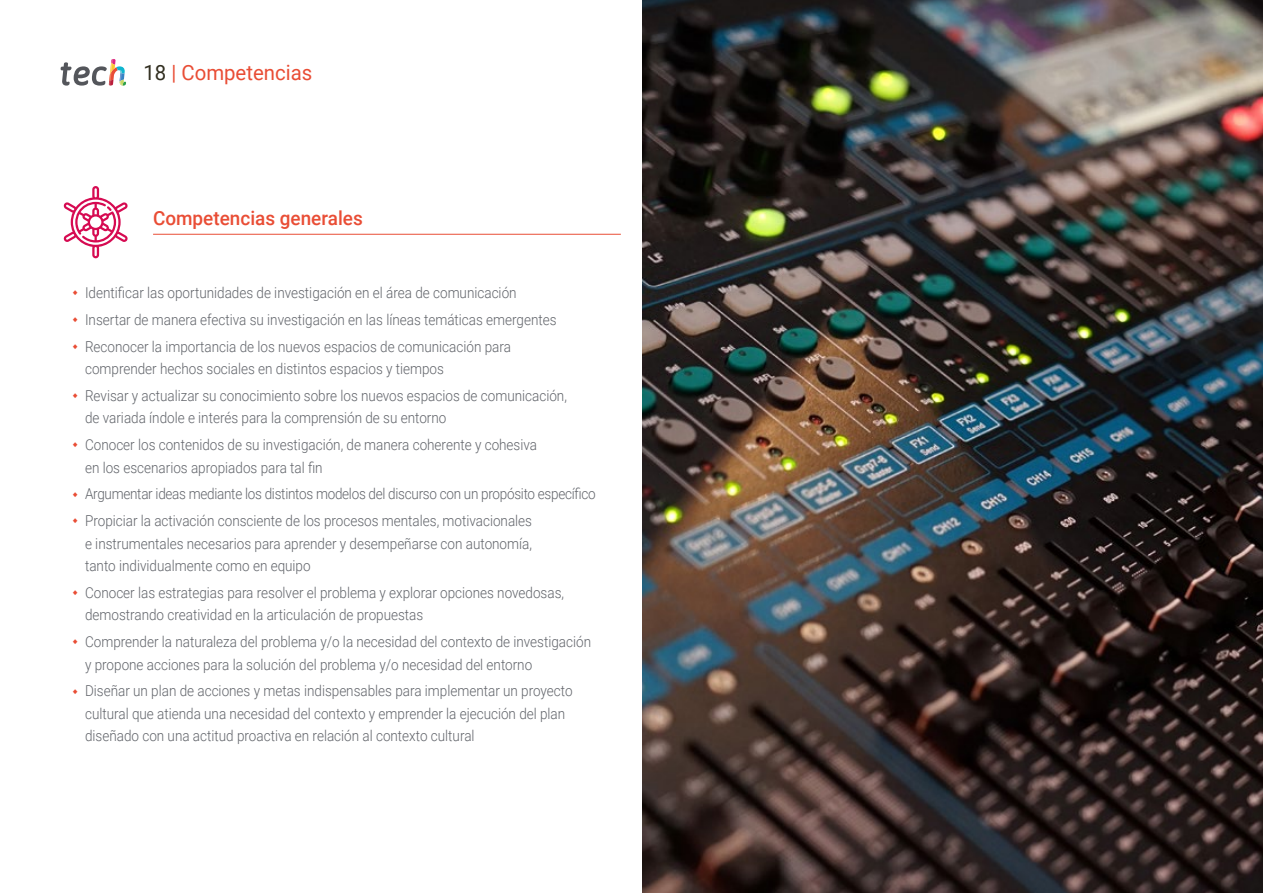
<style>
.page{position:relative;width:1263px;height:893px;background:#fff}
.page>*{position:absolute;margin:0;border:0;box-sizing:border-box;transform-origin:0 0}
.t1{font:21px "Roboto";color:#e94d35}
.t2{font:500 19.5px "Roboto";color:#e94d35}
.t3{font:300 15px/26.7px "Roboto";color:#61646a;scale:.9 1}
.s1{color:#312e20}
</style>
<div class="page">
<hr style="left:153px;top:234px;width:468px;height:1px;background:#e94d35">
<svg style="left:63px;top:186px;width:65px;height:72px"></svg>
<svg style="left:61px;top:59px;width:65px;height:27px"></svg>
<img style="left:642px;top:0;width:621px;height:893px">
<h1 class="t1" style="left:144px;top:57px;width:170px"><span class="s1">18</span> | Competencias</h1>
<h2 class="t2" style="left:153px;top:205px;width:211px">Competencias generales</h2>
<p class="t3" style="left:85px;top:279px;width:525px">Identificar las oportunidades de investigación en el área de comunicación<br>Insertar de manera efectiva su investigación en las líneas temáticas emergentes<br>Reconocer la importancia de los nuevos espacios de comunicación para</p>
<p class="t3" style="left:85px;top:355px;width:537px">comprender hechos sociales en distintos espacios y tiempos<br>Revisar y actualizar su conocimiento sobre los nuevos espacios de comunicación,</p>
<p class="t3" style="left:85px;top:404px;width:504px">de variada índole e interés para la comprensión de su entorno<br>Conocer los contenidos de su investigación, de manera coherente y cohesiva</p>
<p class="t3" style="left:85px;top:453px;width:569px">en los escenarios apropiados para tal fin<br>Argumentar ideas mediante los distintos modelos del discurso con un propósito específico<br>Propiciar la activación consciente de los procesos mentales, motivacionales</p>
<p class="t3" style="left:85px;top:532px;width:498px;line-height:22.5px">e instrumentales necesarios para aprender y desempeñarse con autonomía, tanto individualmente como en equipo</p>
<p class="t3" style="left:85px;top:581px;width:534px;line-height:22.5px">Conocer las estrategias para resolver el problema y explorar opciones novedosas, demostrando creatividad en la articulación de propuestas</p>
<p class="t3" style="left:85px;top:630px;width:564px;line-height:22.5px">Comprender la naturaleza del problema y/o la necesidad del contexto de investigación y propone acciones para la solución del problema y/o necesidad del entorno</p>
<p class="t3" style="left:85px;top:679px;width:543px;line-height:22.5px">Diseñar un plan de acciones y metas indispensables para implementar un proyecto cultural que atienda una necesidad del contexto y emprender la ejecución del plan diseñado con una actitud proactiva en relación al contexto cultural</p>
</div>
